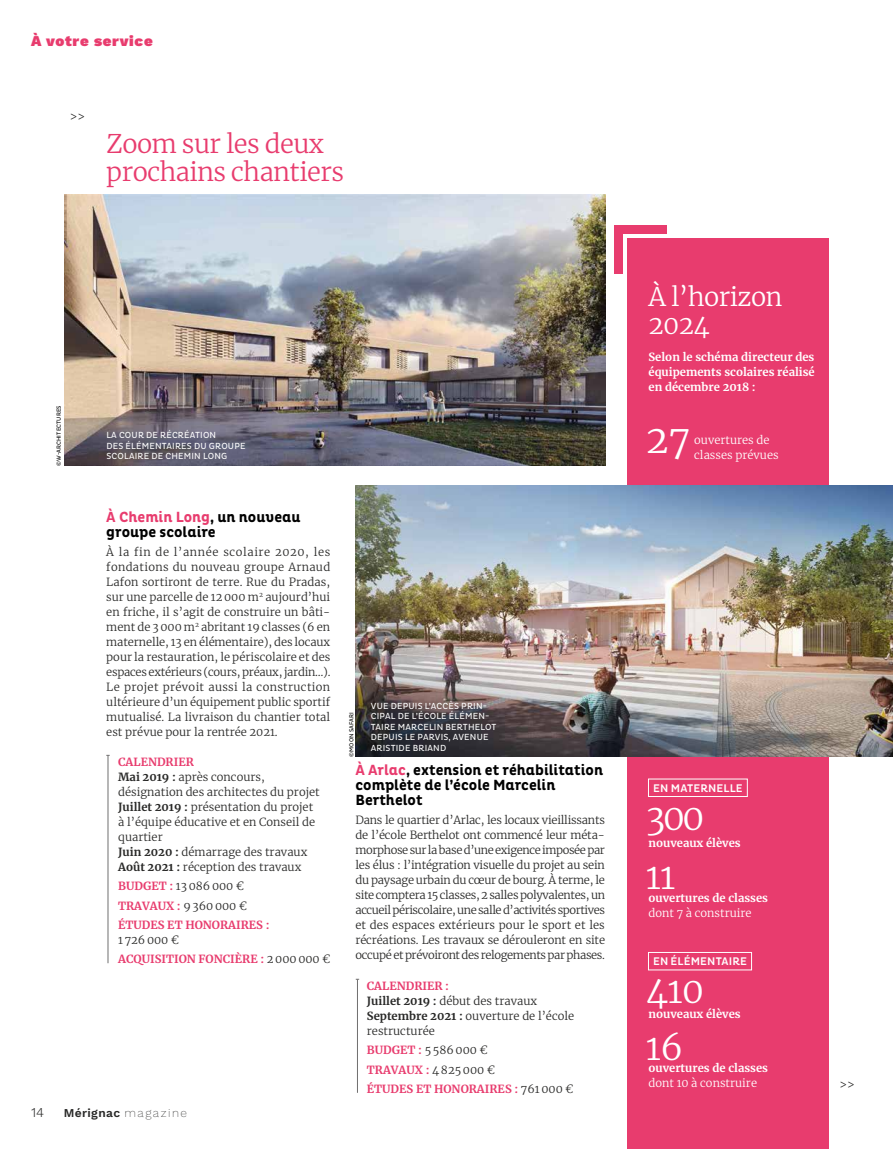
<style>
.page{position:relative;width:893px;height:1149px;background:#fff}
.page>*{position:absolute;margin:0;border:0;box-sizing:border-box;transform-origin:0 0}
.t1{font:300 38.25px "Merriweather";color:#fff}
.t2{font:300 35.25px "Merriweather";letter-spacing:-.02em;color:#fff}
.t3{font:300 25.5px/28.5px "Merriweather";letter-spacing:-.02em;color:#e83c6e}
.t4{font:300 25.5px/28.5px "Merriweather";letter-spacing:-.02em;color:#fff}
.t5{font:700 15px/15px "Pluto Cond";color:#000}
.t6{font:900 15px "Work Sans";letter-spacing:.05em;color:#e83c6e}
.t7{font:300 13.5px "Work Sans";color:#282827}
.t8{font:600 12px "Work Sans";letter-spacing:.03em;color:#282827}
.t9{font:300 11.25px/15px "Merriweather";color:#282827;text-align:justify}
.t10{font:700 11.25px/19.2px "Merriweather";color:#e83c6e}
.t11{font:700 11.25px/15px "Merriweather";color:#fff;text-align:justify}
.t12{font:300 11.25px/15px "Merriweather";color:#fff}
.t13{font:500 11.25px "Pluto Cond";letter-spacing:.015em;color:#fff}
.t14{font:9px/10.5px "Pluto Cond";letter-spacing:.02em;color:#fff}
.t15{font:6px "Pluto Cond";letter-spacing:.005em;color:#000}
.s1{color:#e83c6e}
.s2{font-weight:700;color:#e83c6e}
.s3{font-weight:700}
.s4{font-weight:300;color:#282827}
.s5{font-weight:100}
</style>
<div class="page">
<div style="left:614px;top:225px;width:52px;height:49px;background:#e83c6e"></div>
<div style="left:624px;top:234px;width:52px;height:48px;background:#fff"></div>
<div style="left:627px;top:238px;width:202px;height:910px;background:#e83c6e"></div>
<img style="left:65px;top:195px;width:540px;height:270px">
<img style="left:356px;top:485px;width:537px;height:271px">
<div style="left:648px;top:951px;width:104px;height:18px;border:1px solid #fff"></div>
<hr style="left:108px;top:755px;width:1px;height:207px;background:#706f6f">
<hr style="left:357px;top:978px;width:1px;height:114px;background:#706f6f">
<h3 class="t6" style="left:31px;top:32px;width:123px">À votre service</h3>
<p class="t9" style="left:70px;top:108px;width:17px">&gt;&gt;</p>
<h3 class="t3" style="left:106px;top:128px;width:239px">Zoom sur les deux prochains chantiers</h3>
<p class="t15" style="left:55px;top:465px;width:62px;rotate:-90deg">©W-ARCHITECTURES</p>
<p class="t14" style="left:106px;top:430px;width:141px">LA COUR DE RÉCRÉATION<br>DES ÉLÉMENTAIRES DU GROUPE<br>SCOLAIRE DE CHEMIN LONG</p>
<h3 class="t5" style="left:106px;top:509px;width:196px"><span class="s1">À Chemin Long</span>, un nouveau groupe scolaire</h3>
<p class="t9" style="left:106px;top:543px;width:226px">À la fin de l’année scolaire 2020, les fondations du nouveau groupe Arnaud Lafon sortiront de terre. Rue du Pradas, sur une parcelle de 12 000 m<sup>2</sup> aujourd’hui en friche, il s’agit de construire un bâti&shy;ment de 3 000 m<sup>2</sup> abritant 19 classes (6 en maternelle, 13 en élémentaire), des locaux pour la restauration, le périscolaire et des espaces extérieurs (cours, préaux, jardin…).<br>Le projet prévoit aussi la construction ultérieure d’un équipement public sportif mutualisé. La livraison du chantier total est prévue pour la rentrée 2021.</p>
<p class="t9" style="left:118px;top:753px;width:203px;text-align:left"><span class="s2">CALENDRIER<br></span><span class="s3">Mai 2019 :</span> après concours, désignation des architectes du projet<br><span class="s3">Juillet 2019 :</span> présentation du projet à l’équipe éducative et en Conseil de quartier<br><span class="s3">Juin 2020 :</span> démarrage des travaux<br><span class="s3">Août 2021 :</span> réception des travaux</p>
<p class="t10" style="left:118px;top:876px;width:153px">BUDGET : <span class="s4">13 086 000 €<br></span>TRAVAUX : <span class="s4">9 360 000 €<br></span>ÉTUDES ET HONORAIRES :</p>
<p class="t10" style="left:118px;top:929px;width:213px"><span class="s4">1 726 000 €<br></span>ACQUISITION FONCIÈRE : <span class="s4">2 000 000 €</span></p>
<p class="t15" style="left:348px;top:756px;width:46px;rotate:-90deg">©MOON SAFARI</p>
<p class="t14" style="left:371px;top:700px;width:127px">VUE DEPUIS L’ACCÈS PRIN-<br>CIPAL DE L’ÉCOLE ÉLÉMEN-<br>TAIRE MARCELIN BERTHELOT<br>DEPUIS LE PARVIS, AVENUE<br>ARISTIDE BRIAND</p>
<h3 class="t5" style="left:355px;top:762px;width:249px"><span class="s1">À Arlac</span>, extension et réhabilitation complète de l’école Marcelin<br>Berthelot</h3>
<p class="t9" style="left:355px;top:812px;width:251px">Dans le quartier d’Arlac, les locaux vieillissants de l’école Berthelot ont commencé leur méta&shy;morphose sur la base d’une exigence imposée par les élus : l’intégration visuelle du projet au sein du paysage urbain du cœur de bourg. À terme, le site comptera 15 classes, 2 salles polyvalentes, un accueil périscolaire, une salle d’activités sportives et des espaces extérieurs pour le sport et les récréations. Les travaux se dérouleront en site occupé et prévoiront des relogements par phases.</p>
<p class="t9" style="left:367px;top:977px;width:209px;text-align:left"><span class="s2">CALENDRIER :<br></span><span class="s3">Juillet 2019 :</span> début des travaux<br><span class="s3">Septembre 2021 :</span> ouverture de l’école restructurée</p>
<p class="t10" style="left:367px;top:1039px;width:208px">BUDGET : <span class="s4">5 586 000 €<br></span>TRAVAUX : <span class="s4">4 825 000 €<br></span>ÉTUDES ET HONORAIRES : <span class="s4">761 000 €</span></p>
<p class="t7" style="left:31px;top:1103px;width:15px">14</p>
<p class="t8" style="left:64px;top:1105px;width:125px">Mérignac <span class="s5">magazine</span></p>
<h3 class="t4" style="left:648px;top:281px;width:135px">À l’horizon<br>2024</h3>
<p class="t11" style="left:648px;top:349px;width:168px">Selon le schéma directeur des équipements scolaires réalisé en décembre 2018 :</p>
<h1 class="t1" style="left:646px;top:413px;width:47px">27</h1>
<p class="t12" style="left:694px;top:431px;width:86px">ouvertures de classes prévues</p>
<p class="t13" style="left:653px;top:781px;width:91px">EN MATERNELLE</p>
<h2 class="t2" style="left:646px;top:792px;width:60px">300</h2>
<p class="t11" style="left:648px;top:834px;width:94px">nouveaux élèves</p>
<h2 class="t2" style="left:646px;top:851px;width:31px">11</h2>
<p class="t11" style="left:648px;top:889px;width:121px">ouvertures de classes</p>
<p class="t12" style="left:648px;top:904px;width:105px">dont 7 à construire</p>
<p class="t13" style="left:653px;top:954px;width:95px">EN ÉLÉMENTAIRE</p>
<h2 class="t2" style="left:646px;top:965px;width:60px">410</h2>
<p class="t11" style="left:648px;top:1005px;width:94px">nouveaux élèves</p>
<h2 class="t2" style="left:646px;top:1022px;width:39px">16</h2>
<p class="t11" style="left:648px;top:1059px;width:121px">ouvertures de classes</p>
<p class="t12" style="left:648px;top:1074px;width:110px">dont 10 à construire</p>
<p class="t9" style="left:839px;top:1076px;width:17px">&gt;&gt;</p>
</div>
